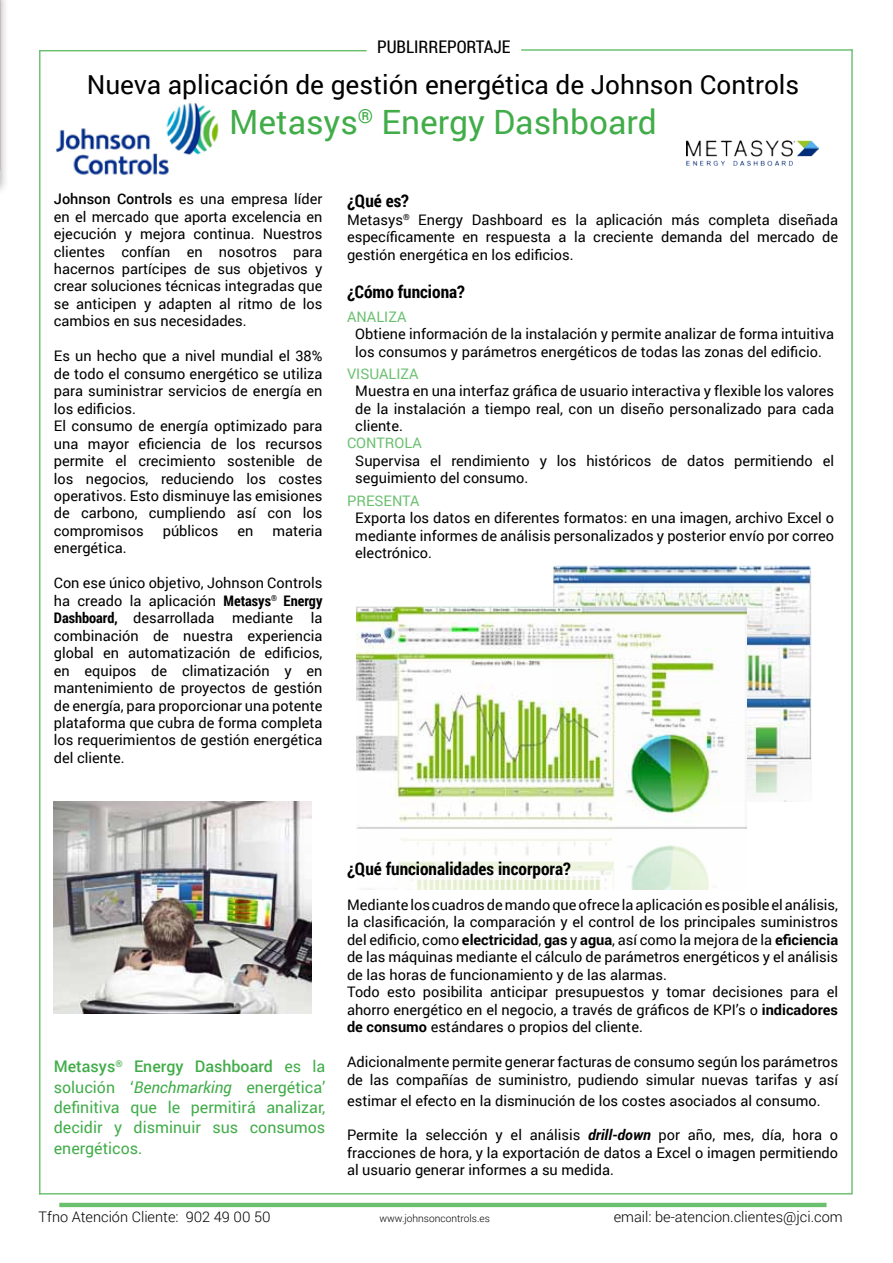
<style>
.page{position:relative;width:893px;height:1263px;background:#fff}
.page>*{position:absolute;margin:0;border:0;box-sizing:border-box;transform-origin:0 0}
.t1{font:33.45px "Roboto";color:#41ad49}
.t2{font:26.25px "Roboto";color:#000}
.t3{font:700 17.4px "Roboto Condensed";color:#000}
.t4{font:17.4px "Roboto Condensed";color:#000}
.t5{font:16.05px/20.4px "Roboto";color:#41ad49;text-align:justify}
.t6{font:14.55px/17.4px "Roboto";color:#000;text-align:justify}
.t7{font:300 14.55px "Roboto";color:#000}
.t8{font:14.55px "Roboto";color:#6bc070}
.t9{font:300 10.2px "Roboto";color:#000}
.s1{font-weight:500}
.s2{font-family:"Roboto Condensed";font-weight:700}
.s3{font-style:italic}
.s4{font-weight:700}
.s5{font-weight:700;font-style:italic}
</style>
<div class="page">
<div style="left:0;top:0;width:9px;height:196px;background:#000;opacity:.35"></div>
<hr style="left:40px;top:50px;width:326px;height:1px;background:#6bc070">
<hr style="left:851px;top:50px;width:2px;height:1143px;background:#6bc070">
<hr style="left:40px;top:1193px;width:812px;height:1px;background:#6bc070">
<hr style="left:39px;top:50px;width:1px;height:1144px;background:#6bc070">
<hr style="left:521px;top:49px;width:332px;height:2px;background:#6bc070">
<hr style="left:61px;top:1203px;width:763px;height:4px;background:#6bc070">
<img style="left:687px;top:141px;width:132px;height:25px">
<img style="left:56px;top:103px;width:163px;height:72px">
<img style="left:54px;top:801px;width:258px;height:212px">
<img style="left:553px;top:565px;width:259px;height:236px">
<img style="left:356px;top:599px;width:390px;height:290px">
<p class="t4" style="left:377px;top:35px;width:135px">PUBLIRREPORTAJE</p>
<h2 class="t2" style="left:87px;top:66px;width:714px">Nueva aplicación de gestión energética de Johnson Controls</h2>
<h1 class="t1" style="left:229px;top:99px;width:429px">Metasys<sup>®</sup> Energy Dashboard</h1>
<p class="t6" style="left:54px;top:190px;width:270px"><span class="s1">Johnson Controls</span> es una empresa líder en el mercado que aporta excelencia en ejecución y mejora continua. Nuestros clientes confían en nosotros para hacernos partícipes de sus objetivos y crear soluciones técnicas integradas que se anticipen y adapten al ritmo de los cambios en sus necesidades.</p>
<p class="t6" style="left:54px;top:347px;width:270px;text-align:left">Es un hecho que a nivel mundial el 38% de todo el consumo energético se utiliza para suministrar servicios de energía en los edificios.<br>El consumo de energía optimizado para una mayor eficiencia de los recursos permite el crecimiento sostenible de los negocios, reduciendo los costes operativos. Esto disminuye las emisiones de carbono, cumpliendo así con los compromisos</p>
<p class="t6" style="left:163px;top:521px;width:57px">públicos</p>
<p class="t6" style="left:237px;top:521px;width:17px">en</p>
<p class="t6" style="left:272px;top:521px;width:52px">materia</p>
<p class="t6" style="left:54px;top:539px;width:74px">energética.</p>
<p class="t6" style="left:54px;top:574px;width:270px">Con ese único objetivo, Johnson Controls ha creado la aplicación <span class="s2">Metasys</span><sup>®</sup> <span class="s2">Energy Dashboard,</span> desarrollada mediante la combinación de nuestra experiencia global en automatización de edificios, en equipos de climatización y en mantenimiento de proyectos de gestión de energía, para proporcionar una potente plataforma que cubra de forma completa los requerimientos de gestión energética del cliente.</p>
<p class="t3" style="left:347px;top:189px;width:63px">¿Qué es?</p>
<p class="t6" style="left:347px;top:210px;width:493px">Metasys<sup>®</sup> Energy Dashboard es la aplicación más completa diseñada específicamente en respuesta a la creciente demanda del mercado de gestión energética en los edificios.</p>
<p class="t3" style="left:347px;top:279px;width:119px">¿Cómo funciona?</p>
<p class="t8" style="left:347px;top:306px;width:61px">ANALIZA</p>
<p class="t6" style="left:355px;top:325px;width:480px">Obtiene información de la instalación y permite analizar de forma intuitiva los consumos y parámetros energéticos de todas las zonas del edificio.</p>
<p class="t8" style="left:347px;top:363px;width:73px">VISUALIZA</p>
<p class="t6" style="left:355px;top:382px;width:480px">Muestra en una interfaz gráfica de usuario interactiva y flexible los valores de la instalación a tiempo real, con un diseño personalizado para cada cliente.</p>
<p class="t8" style="left:347px;top:433px;width:76px">CONTROLA</p>
<p class="t6" style="left:355px;top:451px;width:480px">Supervisa el rendimiento y los históricos de datos permitiendo el seguimiento del consumo.</p>
<p class="t8" style="left:347px;top:490px;width:74px">PRESENTA</p>
<p class="t6" style="left:355px;top:509px;width:480px">Exporta los datos en diferentes formatos: en una imagen, archivo Excel o mediante informes de análisis personalizados y posterior envío por correo electrónico.</p>
<p class="t5" style="left:54px;top:1056px;width:273px"><span class="s1">Metasys</span><sup>®</sup> <span class="s1">Energy Dashboard</span> es la solución ‘<span class="s3">Benchmarking</span> energética’ definitiva que le permitirá analizar, decidir y disminuir sus consumos energéticos.</p>
<p class="t3" style="left:347px;top:856px;width:225px">¿Qué funcionalidades incorpora?</p>
<p class="t6" style="left:347px;top:895px;width:493px;text-align:left">Mediante los cuadros de mando que ofrece la aplicación es posible el análisis, la clasificación, la comparación y el control de los principales suministros del edificio, como <span class="s4">electricidad</span>, <span class="s4">gas</span> y <span class="s4">agua</span>, así como la mejora de la <span class="s4">eficiencia </span>de las máquinas mediante el cálculo de parámetros energéticos y el análisis de las horas de funcionamiento y de las alarmas.<br>Todo esto posibilita anticipar presupuestos y tomar decisiones para el ahorro energético en el negocio, a través de gráficos de KPI’s o <span class="s4">indicadores de consumo</span> estándares o propios del cliente.</p>
<p class="t6" style="left:347px;top:1053px;width:493px">Adicionalmente permite generar facturas de consumo según los parámetros de las compañías de suministro, pudiendo simular nuevas tarifas y así</p>
<p class="t6" style="left:347px;top:1091px;width:475px">estimar el efecto en la disminución de los costes asociados al consumo.</p>
<p class="t6" style="left:347px;top:1126px;width:493px">Permite la selección y el análisis <span class="s5">drill-down</span> por año, mes, día, hora o fracciones de hora, y la exportación de datos a Excel o imagen permitiendo al usuario generar informes a su medida.</p>
<p class="t7" style="left:39px;top:1207px;width:233px">Tfno Atención Cliente: 902 49 00 50</p>
<p class="t9" style="left:379px;top:1212px;width:112px">www.johnsoncontrols.es</p>
<p class="t7" style="left:614px;top:1207px;width:231px">email: be-atencion.clientes@jci.com</p>
</div>
